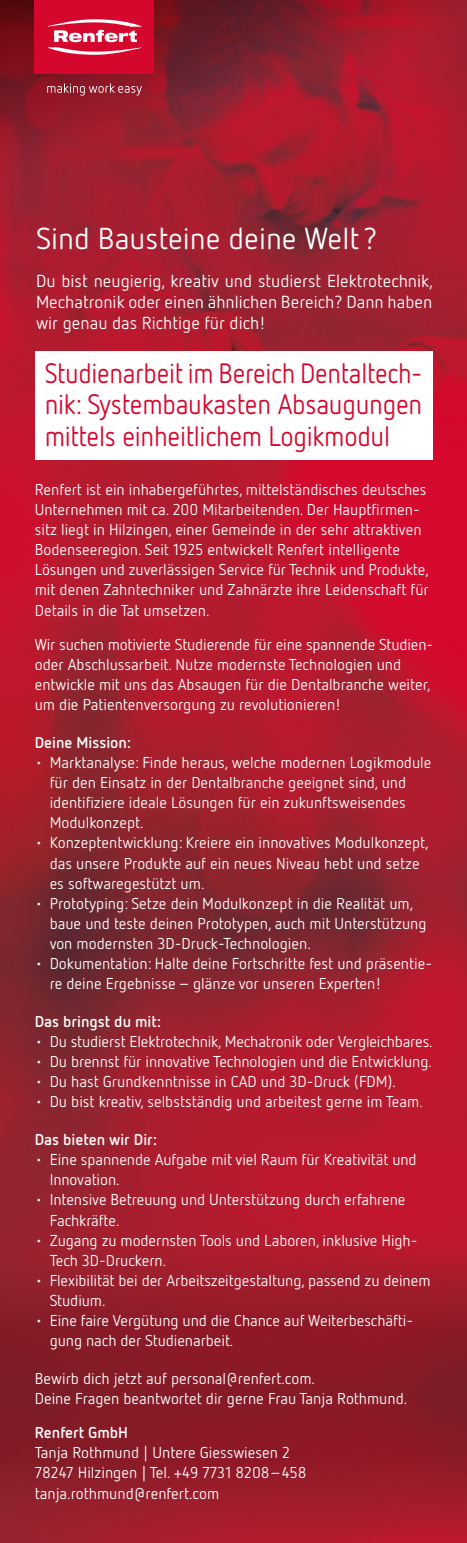
<style>
.page{position:relative;width:467px;height:1543px;background:#fff}
.page>*{position:absolute;margin:0;border:0;box-sizing:border-box;transform-origin:0 0}
.t1{font:30.28px "Netto Pro";color:#fff}
.t2{font:28px/31.5px "Netto Pro";letter-spacing:-.01em;color:#d5072d;text-align:justify;scale:.92 1}
.t3{font:17.5px/21px "Netto Pro";color:#fff;text-align:justify}
.t4{font:15.75px/20.1px "Netto Pro";color:#fff}
.t5{font:700 15.75px "Netto Pro";color:#fff}
</style>
<div class="page">
<img style="left:0;top:0;width:466px;height:1392px">
<img style="left:0;top:1392px;width:466px;height:151px">
<svg style="left:47px;top:83px;width:95px;height:13px"></svg>
<div style="left:35px;top:0;width:119px;height:74px;background:#d5072d"></div>
<svg style="left:48px;top:19px;width:93px;height:36px"></svg>
<div style="left:35px;top:351px;width:397px;height:109px;background:#fff"></div>
<h1 class="t1" style="left:36px;top:218px;width:343px">Sind Bausteine deine Welt ?</h1>
<p class="t3" style="left:36px;top:270px;width:398px">Du bist neugierig, kreativ und studierst Elektrotechnik, Mechatronik oder einen ähnlichen Bereich? Dann haben wir genau das Richtige für dich!</p>
<h2 class="t2" style="left:45px;top:356px;width:411px">Studienarbeit im Bereich Dentaltech&shy;nik: Systembaukasten Absaugungen mittels einheitlichem Logikmodul</h2>
<p class="t4" style="left:35px;top:479px;width:395px">Renfert ist ein inhabergeführtes, mittelständisches deutsches Unternehmen mit ca. 200 Mitarbeitenden. Der Hauptfirmen&shy;sitz liegt in Hilzingen, einer Gemeinde in der sehr attraktiven Bodenseeregion. Seit 1925 entwickelt Renfert intelligente Lösungen und zuverlässigen Service für Technik und Produkte, mit denen Zahntechniker und Zahnärzte ihre Leidenschaft für Details in die Tat umsetzen.</p>
<p class="t4" style="left:35px;top:633px;width:399px">Wir suchen motivierte Studierende für eine spannende Studien&shy;oder Abschlussarbeit. Nutze modernste Technologien und entwickle mit uns das Absaugen für die Dentalbranche weiter, um die Patientenversorgung zu revolutionieren!</p>
<p class="t5" style="left:35px;top:732px;width:98px">Deine Mission:</p>
<p class="t4" style="left:50px;top:752px;width:383px;text-indent:-15px">• Marktanalyse: Finde heraus, welche modernen Logikmodule für den Einsatz in der Dentalbranche geeignet sind, und identifiziere ideale Lösungen für ein zukunftsweisendes Modulkonzept.</p>
<p class="t4" style="left:50px;top:832px;width:380px;text-indent:-15px">• Konzeptentwicklung: Kreiere ein innovatives Modulkonzept, das unsere Produkte auf ein neues Niveau hebt und setze es softwaregestützt um.</p>
<p class="t4" style="left:50px;top:892px;width:378px;text-indent:-15px">• Prototyping: Setze dein Modulkonzept in die Realität um, baue und teste deinen Prototypen, auch mit Unterstützung von modernsten 3D-Druck-Technologien.</p>
<p class="t4" style="left:50px;top:953px;width:383px;text-indent:-15px">• Dokumentation: Halte deine Fortschritte fest und präsentie&shy;re deine Ergebnisse – glänze vor unseren Experten!</p>
<p class="t5" style="left:35px;top:1011px;width:128px">Das bringst du mit:</p>
<p class="t4" style="left:35px;top:1031px;width:399px">• Du studierst Elektrotechnik, Mechatronik oder Vergleichbares.</p>
<p class="t4" style="left:35px;top:1051px;width:398px">• Du brennst für innovative Technologien und die Entwicklung.</p>
<p class="t4" style="left:35px;top:1071px;width:362px">• Du hast Grundkenntnisse in CAD und 3D-Druck (FDM).</p>
<p class="t4" style="left:35px;top:1091px;width:389px">• Du bist kreativ, selbstständig und arbeitest gerne im Team.</p>
<p class="t5" style="left:35px;top:1129px;width:124px">Das bieten wir Dir:</p>
<p class="t4" style="left:50px;top:1149px;width:368px;text-indent:-15px">• Eine spannende Aufgabe mit viel Raum für Kreativität und<br>Innovation.</p>
<p class="t4" style="left:50px;top:1189px;width:357px;text-indent:-15px">• Intensive Betreuung und Unterstützung durch erfahrene<br>Fachkräfte.</p>
<p class="t4" style="left:50px;top:1229px;width:369px;text-indent:-15px">• Zugang zu modernsten Tools und Laboren, inklusive High-<br>Tech 3D-Druckern.</p>
<p class="t4" style="left:50px;top:1270px;width:382px;text-indent:-15px">• Flexibilität bei der Arbeitszeitgestaltung, passend zu deinem<br>Studium.</p>
<p class="t4" style="left:50px;top:1310px;width:364px;text-indent:-15px">• Eine faire Vergütung und die Chance auf Weiterbeschäfti&shy;gung nach der Studienarbeit.</p>
<p class="t4" style="left:35px;top:1368px;width:374px">Bewirb dich jetzt auf personal@renfert.com.<br>Deine Fragen beantwortet dir gerne Frau Tanja Rothmund.</p>
<p class="t5" style="left:35px;top:1422px;width:95px">Renfert GmbH</p>
<p class="t4" style="left:35px;top:1442px;width:273px">Tanja Rothmund | Untere Giesswiesen 2<br>78247 Hilzingen | Tel. +49 7731 8208–458 tanja.rothmund@renfert.com</p>
</div>
